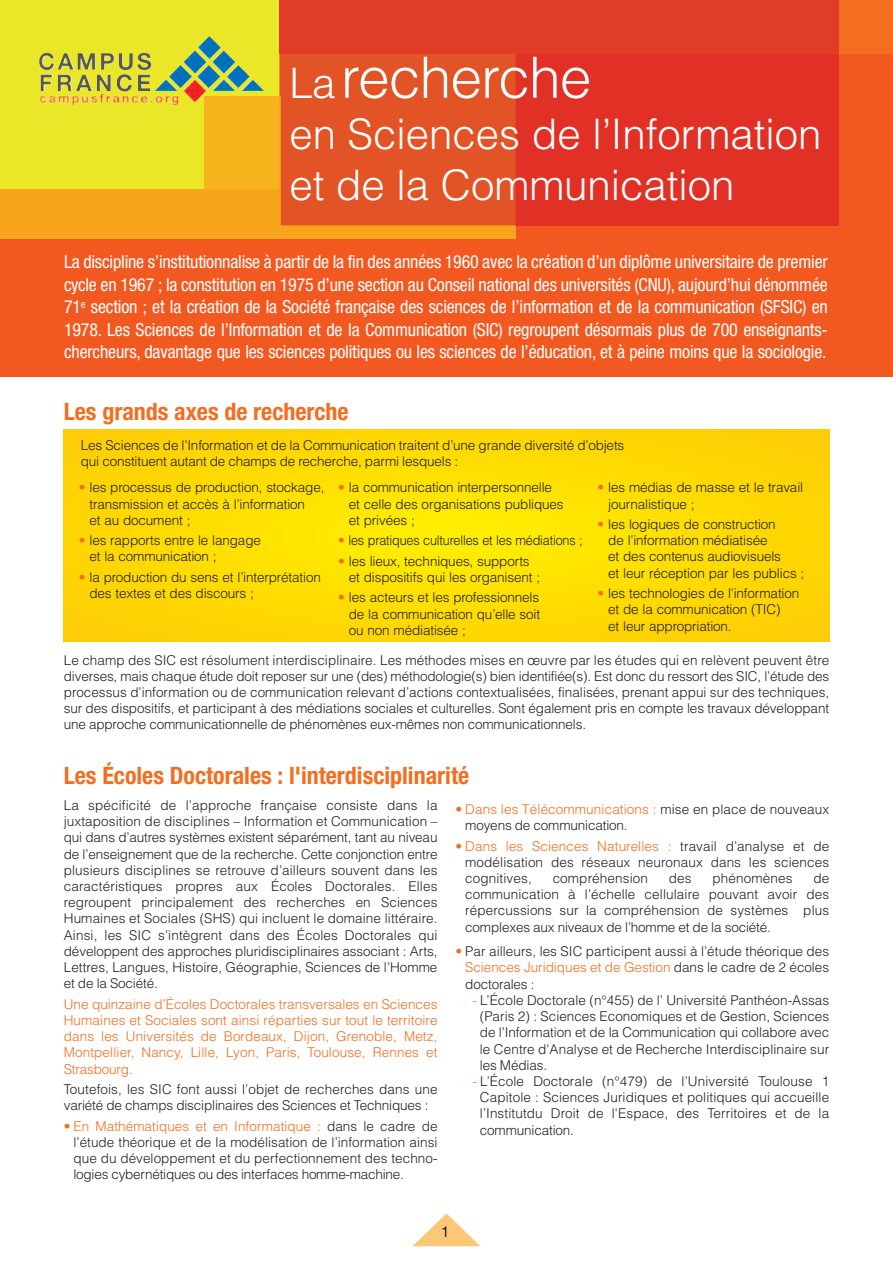
<style>
.page{position:relative;width:893px;height:1263px;background:#fff}
.page>*{position:absolute;margin:0;border:0;box-sizing:border-box;transform-origin:0 0}
.t1{font:300 57px "Helvetica";letter-spacing:-.015em;color:#fff}
.t2{font:300 42px/51px "Helvetica";color:#fff}
.t3{font:700 condensed 24px "Helvetica Neue";color:#f36e21}
.t4{font:condensed 18px/22.5px "Helvetica Neue";letter-spacing:-.01em;color:#fff;text-align:justify}
.t5{font:15px "Helvetica Neue";color:#231f20}
.t6{font:300 13.5px/16.2px "Helvetica";letter-spacing:-.01em;color:#231f20}
.t7{font:300 13.5px/16.2px "Helvetica";letter-spacing:.01em;color:#f36e21;text-align:justify}
.t8{font:300 13.5px/16.2px "Helvetica";letter-spacing:.01em;color:#231f20}
.t9{font:300 13.5px "Helvetica";letter-spacing:-.01em;color:#231f20;scale:.94 1}
.s1{font-size:42px}
.s2{color:#f36e21}
</style>
<div class="page">
<div style="left:0;top:0;width:893px;height:376px;background:#f15921"></div>
<div style="left:0;top:0;width:516px;height:239px;background:#f9a51b"></div>
<div style="left:0;top:0;width:279px;height:189px;background:#e9e727"></div>
<div style="left:279px;top:0;width:614px;height:54px;background:#f36e21"></div>
<div style="left:516px;top:54px;width:323px;height:171px;background:#e13126"></div>
<div style="left:280px;top:54px;width:236px;height:171px;background:#e25325"></div>
<div style="left:280px;top:0;width:559px;height:54px;background:#e13d26"></div>
<svg style="left:64px;top:429px;width:765px;height:212px;background:#fedb02"></svg>
<svg style="left:413px;top:1213px;width:67px;height:33px"></svg>
<div style="left:204px;top:96px;width:75px;height:93px;background:#f6b31b"></div>
<hr style="left:280px;top:96px;width:1px;height:129px;background:#f4961e">
<img style="left:39px;top:36px;width:196px;height:38px">
<hr style="left:0;top:0;width:1px;height:200px;background:#f15921">
<h1 class="t1" style="left:289px;top:57px;width:304px"><span class="s1">La</span>recherche</h1>
<h2 class="t2" style="left:289px;top:112px;width:534px">en Sciences de l’Information et de la Communication</h2>
<p class="t4" style="left:64px;top:252px;width:765px">La discipline s’institutionnalise à partir de la fin des années 1960 avec la création d’un diplôme universitaire de premier cycle en 1967 ; la constitution en 1975 d’une section au Conseil national des universités (CNU), aujourd’hui dénommée 71<sup>e</sup> section ; et la création de la Société française des sciences de l’information et de la communication (SFSIC) en 1978. Les Sciences de l’Information et de la Communication (SIC) regroupent désormais plus de 700 enseignants&shy;chercheurs, davantage que les sciences politiques ou les sciences de l’éducation, et à peine moins que la sociologie.</p>
<h3 class="t3" style="left:64px;top:402px;width:286px">Les grands axes de recherche</h3>
<p class="t6" style="left:81px;top:438px;width:545px">Les Sciences de l’Information et de la Communication traitent d’une grande diversité d’objets qui constituent autant de champs de recherche, parmi lesquels :</p>
<p class="t6" style="left:89px;top:481px;width:236px;text-indent:-11px"><span class="s2">•</span> les processus de production, stockage, transmission et accès à l’information<br>et au document ;</p>
<p class="t6" style="left:89px;top:534px;width:173px;text-indent:-11px"><span class="s2">•</span> les rapports entre le langage et la communication ;</p>
<p class="t6" style="left:89px;top:570px;width:233px;text-indent:-11px"><span class="s2">•</span> la production du sens et l’interprétation des textes et des discours ;</p>
<p class="t6" style="left:349px;top:481px;width:216px;text-indent:-11px"><span class="s2">•</span> la communication interpersonnelle et celle des organisations publiques et privées ;</p>
<p class="t9" style="left:338px;top:535px;width:262px"><span class="s2">•</span> les pratiques culturelles et les médiations ;</p>
<p class="t6" style="left:349px;top:554px;width:193px;text-indent:-11px"><span class="s2">•</span> les lieux, techniques, supports et dispositifs qui les organisent ;</p>
<p class="t6" style="left:349px;top:591px;width:193px;text-align:justify;text-indent:-11px"><span class="s2">•</span> les acteurs et les professionnels de la communication qu’elle soit ou non médiatisée ;</p>
<p class="t6" style="left:608px;top:481px;width:196px;text-indent:-11px"><span class="s2">•</span> les médias de masse et le travail journalistique ;</p>
<p class="t6" style="left:608px;top:517px;width:198px;text-indent:-11px"><span class="s2">•</span> les logiques de construction<br>de l’information médiatisée<br>et des contenus audiovisuels<br>et leur réception par les publics ;</p>
<p class="t6" style="left:608px;top:586px;width:193px;text-indent:-11px"><span class="s2">•</span> les technologies de l’information et de la communication (TIC)<br>et leur appropriation.</p>
<p class="t6" style="left:64px;top:653px;width:767px;text-align:justify">Le champ des SIC est résolument interdisciplinaire. Les méthodes mises en œuvre par les études qui en relèvent peuvent être diverses, mais chaque étude doit reposer sur une (des) méthodologie(s) bien identifiée(s). Est donc du ressort des SIC, l’étude des processus d’information ou de communication relevant d’actions contextualisées, finalisées, prenant appui sur des techniques, sur des dispositifs, et participant à des médiations sociales et culturelles. Sont également pris en compte les travaux développant une approche communicationnelle de phénomènes eux-mêmes non communicationnels.</p>
<h3 class="t3" style="left:64px;top:767px;width:407px">Les Écoles Doctorales : l'interdisciplinarité</h3>
<h3 class="t3" style="left:75px;top:767px;width:207px">a formation doctorale</h3>
<p class="t6" style="left:64px;top:798px;width:375px;text-align:justify">La spécificité de l’approche française consiste dans la juxtaposition de disciplines – Information et Communication – qui dans d’autres systèmes existent séparément, tant au niveau de l’enseignement que de la recherche. Cette conjonction entre plusieurs disciplines se retrouve d’ailleurs souvent dans les caractéristiques propres aux Écoles Doctorales. Elles regroupent principalement des recherches en Sciences Humaines et Sociales (SHS) qui incluent le domaine littéraire.<br>Ainsi, les SIC s’intègrent dans des Écoles Doctorales qui développent des approches pluridisciplinaires associant : Arts, Lettres, Langues, Histoire, Géographie, Sciences de l’Homme et de la Société.</p>
<p class="t7" style="left:64px;top:997px;width:375px">Une quinzaine d’Écoles Doctorales transversales en Sciences Humaines et Sociales sont ainsi réparties sur tout le territoire dans les Universités de Bordeaux, Dijon, Grenoble, Metz, Montpellier, Nancy, Lille, Lyon, Paris, Toulouse, Rennes et Strasbourg.</p>
<p class="t6" style="left:64px;top:1082px;width:375px">Toutefois, les SIC font aussi l’objet de recherches dans une variété de champs disciplinaires des Sciences et Techniques :</p>
<p class="t6" style="left:74px;top:1119px;width:365px;text-align:justify;text-indent:-10px"><span class="s2">• En Mathématiques et en Informatique :</span> dans le cadre de l’étude théorique et de la modélisation de l’information ainsi que du développement et du perfectionnement des techno&shy;logies cybernétiques ou des interfaces homme-machine.</p>
<p class="t8" style="left:465px;top:802px;width:365px;text-indent:-10px"><span class="s2">• Dans les Télécommunications :</span> mise en place de nouveaux moyens de communication.</p>
<p class="t6" style="left:465px;top:839px;width:365px;text-align:justify;text-indent:-10px"><span class="s2">• Dans les Sciences Naturelles :</span> travail d’analyse et de modélisation des réseaux neuronaux dans les sciences cognitives,</p>
<p class="t6" style="left:465px;top:871px;width:365px;text-align:justify;text-indent:348px">de communication à l’échelle cellulaire pouvant avoir des répercussions sur la compréhension de systèmes plus complexes aux niveaux de l’homme et de la société.</p>
<p class="t6" style="left:465px;top:945px;width:365px;text-align:justify;text-indent:-10px"><span class="s2">•</span> Par ailleurs, les SIC participent aussi à l’étude théorique des <span class="s2">Sciences Juridiques et de Gestion</span> dans le cadre de 2 écoles doctorales :</p>
<p class="t6" style="left:480px;top:993px;width:351px;text-align:justify;text-indent:-7px"><span class="s2">-</span> L’École Doctorale (n°455) de l’ Université Panthéon-Assas (Paris 2) : Sciences Economiques et de Gestion, Sciences de l’Information et de la Communication qui collabore avec le Centre d'Analyse et de Recherche Interdisciplinaire sur les Médias.</p>
<p class="t6" style="left:480px;top:1074px;width:351px;text-align:justify;text-indent:-7px"><span class="s2">-</span> L’École Doctorale (n°479) de l’Université Toulouse 1<br>Capitole : Sciences Juridiques et politiques qui accueille l’Institutdu Droit de l'Espace, des Territoires et de la communication.</p>
<p class="t8" style="left:553px;top:871px;width:97px">compréhension</p>
<p class="t6" style="left:669px;top:871px;width:24px">des</p>
<p class="t8" style="left:712px;top:871px;width:81px">phénomènes</p>
<p class="t5" style="left:441px;top:1226px;width:10px">1</p>
</div>
